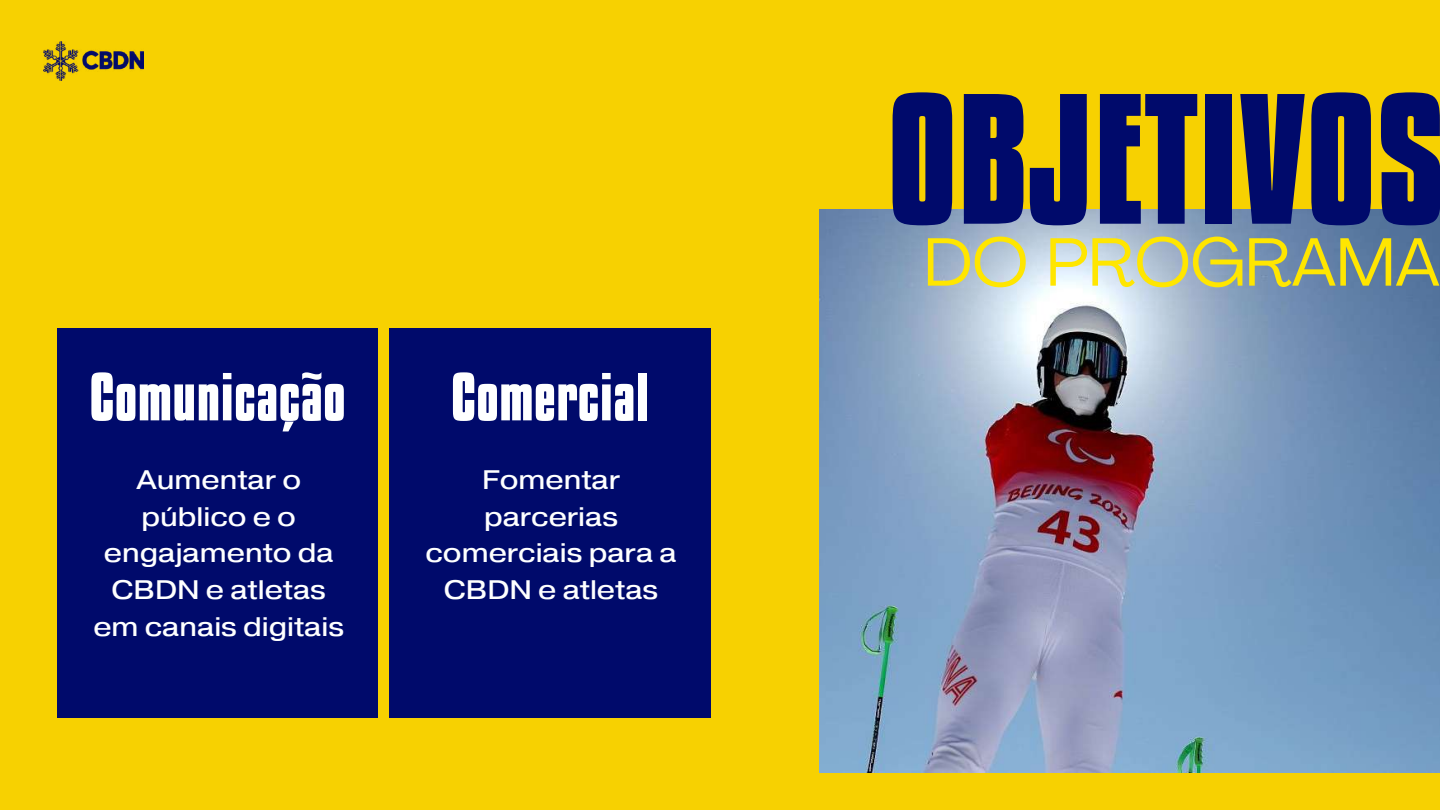
<style>
.page{position:relative;width:1440px;height:810px;background:#f7d101}
.page>*{position:absolute;margin:0;border:0;box-sizing:border-box;transform-origin:0 0}
.t1{font:700 164.2px "Kenyan Coffee Rg";color:#000a6b}
.t2{font:67.3px "Agrandir";color:#ffe600}
.t3{font:700 60px "Kenyan Coffee Rg";color:#feffff}
.t4{font:26.7px/36.8px "Pragmatica Ext";color:#feffff;text-align:center}
</style>
<div class="page">
<div style="left:390px;top:328px;width:321px;height:389px;background:#000a6b"></div>
<div style="left:57px;top:328px;width:321px;height:389px;background:#000a6b"></div>
<img style="left:820px;top:210px;width:620px;height:562px">
<img style="left:43px;top:41px;width:101px;height:40px">
<h3 class="t3" style="left:89px;top:361px;width:258px">Comunicação</h3>
<p class="t4" style="left:93px;top:462px;width:252px">Aumentar o público e o engajamento da<br>CBDN e atletas em canais digitais</p>
<h3 class="t3" style="left:451px;top:361px;width:199px">Comercial</h3>
<p class="t4" style="left:426px;top:462px;width:253px">Fomentar parcerias comerciais para a<br>CBDN e atletas</p>
<h1 class="t1" style="left:887px;top:60px;width:559px">OBJETIVOS</h1>
<h2 class="t2" style="left:924px;top:235px;width:518px">DO PROGRAMA</h2>
</div>
